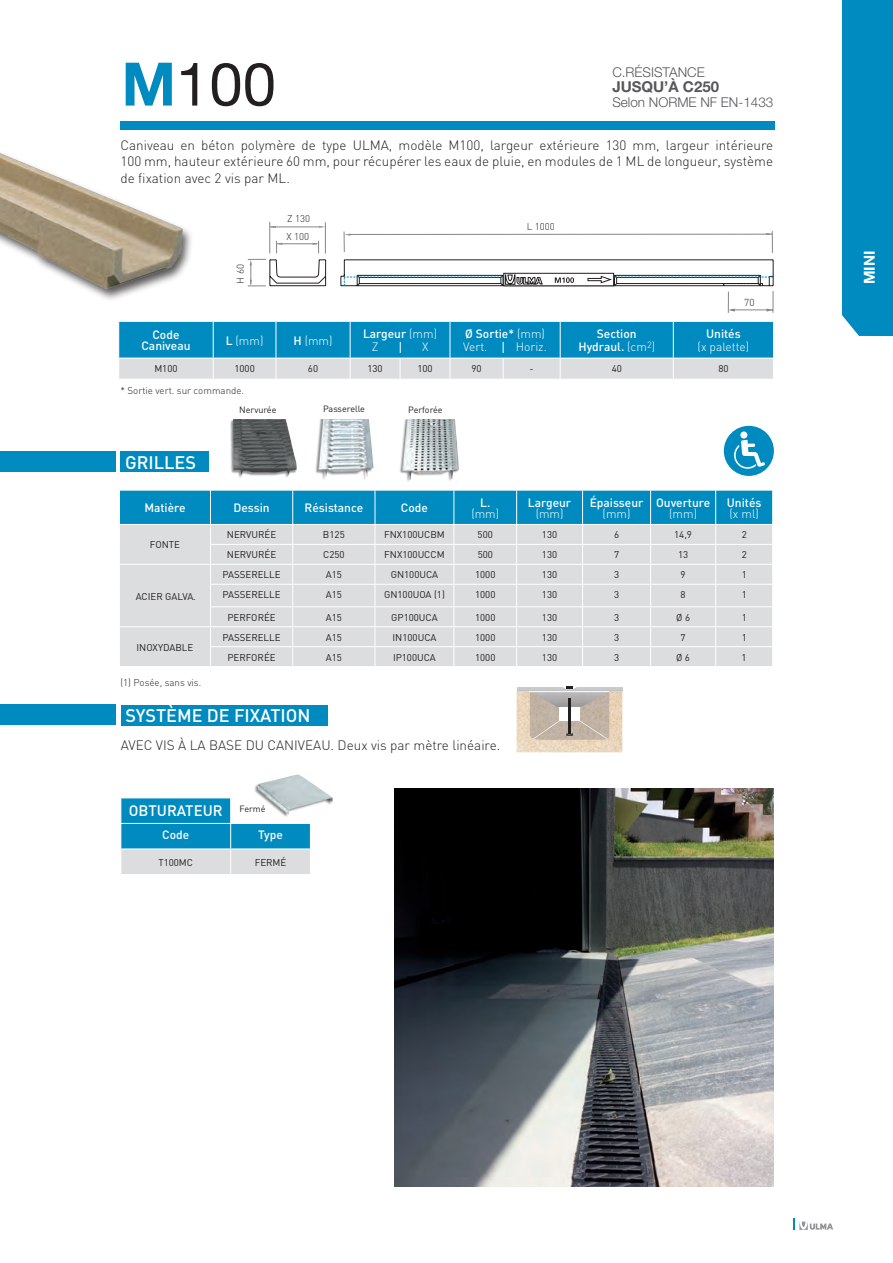
<style>
.page{position:relative;width:893px;height:1263px;background:#fff}
.page>*{position:absolute;margin:0;border:0;box-sizing:border-box;transform-origin:0 0}
.t1{font:60px "Helvetica Neue LT Std";color:#231f20}
.t2{font:500 18px "DIN";color:#fff}
.t3{font:700 15px "Helvetica Neue LT Std";color:#57585a}
.t4{font:500 15px "DIN";color:#fff}
.t5{font:700 15px "Helvetica Neue";color:#fff}
.t6{font:300 13.5px/16.5px "DIN";color:#231f20;text-align:justify}
.t7{font:300 13.5px "Helvetica Neue LT Std";color:#57585a}
.t8{font:500 12px/13.5px "DIN";color:#fff;text-align:center}
.t9{font:300 12px/13.5px "DIN";color:#fff}
.t10{font:300 10.05px "DIN";color:#231f20}
.t11{font:9.75px "DIN";color:#231f20}
.t12{font:300 9.75px/18.8px "DIN";color:#231f20}
.t13{font:9px "DIN";color:#231f20}
.s1{font-weight:700;color:#008bc0}
.s2{font-weight:500}
.s3{font-weight:300}
</style>
<div class="page">
<div style="left:842px;top:0;width:51px;height:336px;background:#008bc0"></div>
<svg style="left:793px;top:1218px;width:40px;height:12px"></svg>
<svg style="left:120px;top:798px;width:191px;height:76px;background:#64b2d0"></svg>
<img style="left:315px;top:419px;width:59px;height:61px">
<svg style="left:118px;top:321px;width:656px;height:58px;background:#58accd"></svg>
<div style="left:0;top:451px;width:116px;height:21px;background:#008bc0"></div>
<div style="left:0;top:704px;width:116px;height:21px;background:#008bc0"></div>
<div style="left:121px;top:451px;width:88px;height:21px;background:#008bc0"></div>
<div style="left:120px;top:121px;width:655px;height:9px;background:#008bc0"></div>
<div style="left:121px;top:705px;width:206px;height:21px;background:#008bc0"></div>
<img style="left:0;top:152px;width:191px;height:148px">
<hr style="left:349px;top:234px;width:423px;height:1px;background:#848689">
<svg style="left:344px;top:231px;width:6px;height:21px"></svg>
<hr style="left:270px;top:227px;width:50px;height:1px;background:#848689">
<hr style="left:325px;top:222px;width:1px;height:31px;background:#848689">
<hr style="left:269px;top:222px;width:1px;height:31px;background:#848689">
<svg style="left:319px;top:226px;width:6px;height:2px"></svg>
<hr style="left:277px;top:244px;width:40px;height:1px;background:#848689">
<svg style="left:276px;top:241px;width:6px;height:12px"></svg>
<svg style="left:313px;top:241px;width:6px;height:12px"></svg>
<svg style="left:270px;top:226px;width:6px;height:2px"></svg>
<svg style="left:766px;top:231px;width:7px;height:22px"></svg>
<svg style="left:248px;top:259px;width:526px;height:54px"></svg>
<img style="left:517px;top:712px;width:105px;height:40px">
<hr style="left:568px;top:698px;width:3px;height:36px;background:#231f20">
<svg style="left:517px;top:686px;width:105px;height:26px;background:#c5bdb4"></svg>
<hr style="left:528px;top:691px;width:81px;height:1px;background:#fff">
<svg style="left:533px;top:720px;width:74px;height:19px"></svg>
<img style="left:230px;top:420px;width:67px;height:58px">
<img style="left:399px;top:419px;width:60px;height:63px">
<img style="left:253px;top:774px;width:80px;height:49px">
<div style="left:724px;top:426px;width:50px;height:50px;background:#008bc0;border-radius:50%"></div>
<div style="left:740px;top:431px;width:7px;height:8px;background:#fff;border-radius:50%"></div>
<svg style="left:734px;top:440px;width:31px;height:29px"></svg>
<svg style="left:119px;top:490px;width:654px;height:176px;background:#b4cfda"></svg>
<img style="left:394px;top:788px;width:380px;height:398px">
<h1 class="t1" style="left:122px;top:48px;width:156px"><span class="s1">M</span>100</h1>
<h3 class="t7" style="left:612px;top:64px;width:94px">C.RÉSISTANCE</h3>
<h3 class="t3" style="left:612px;top:77px;width:108px">JUSQU’À C250</h3>
<h3 class="t7" style="left:612px;top:94px;width:163px">Selon NORME NF EN-1433</h3>
<h3 class="t6" style="left:120px;top:137px;width:654px">Caniveau en béton polymère de type ULMA, modèle M100, largeur extérieure 130 mm, largeur intérieure 100 mm, hauteur extérieure 60 mm, pour récupérer les eaux de pluie, en modules de 1 ML de longueur, système de fixation avec 2 vis par ML.</h3>
<p class="t12" style="left:231px;top:284px;width:21px;rotate:-90deg">H 60</p>
<p class="t12" style="left:286px;top:209px;width:25px">Z 130<br>X 100</p>
<p class="t12" style="left:527px;top:217px;width:30px">L 1000</p>
<p class="t8" style="left:141px;top:328px;width:51px;line-height:11.4px">Code<br>Caniveau</p>
<p class="t9" style="left:226px;top:333px;width:39px"><span class="s2">L</span> (mm)</p>
<p class="t9" style="left:294px;top:333px;width:41px"><span class="s2">H</span> (mm)</p>
<p class="t8" style="left:372px;top:326px;width:67px;text-align:left;text-indent:-9px">Largeur <span class="s3">(mm)<br>Z</span></p>
<p class="t9" style="left:422px;top:340px;width:8px">X</p>
<p class="t9" style="left:463px;top:327px;width:83px"><span class="s2">Ø Sortie*</span> (mm)<br>Vert.</p>
<p class="t9" style="left:516px;top:340px;width:33px">Horiz.</p>
<p class="t10" style="left:744px;top:297px;width:12px">70</p>
<p class="t8" style="left:578px;top:326px;width:78px">Section<br>Hydraul. <span class="s3">(cm</span><sup>2</sup><span class="s3">)</span></p>
<p class="t8" style="left:706px;top:326px;width:36px">Unités</p>
<p class="t9" style="left:698px;top:340px;width:53px">(x palette)</p>
<p class="t11" style="left:154px;top:362px;width:25px">M100</p>
<p class="t11" style="left:234px;top:362px;width:22px">1000</p>
<p class="t11" style="left:308px;top:362px;width:12px">60</p>
<p class="t11" style="left:367px;top:362px;width:17px">130</p>
<p class="t11" style="left:417px;top:362px;width:17px">100</p>
<p class="t11" style="left:471px;top:362px;width:12px">90</p>
<p class="t11" style="left:530px;top:362px;width:6px">-</p>
<p class="t11" style="left:612px;top:362px;width:12px">40</p>
<p class="t11" style="left:718px;top:362px;width:12px">80</p>
<p class="t12" style="left:120px;top:381px;width:125px">* Sortie vert. sur commande.</p>
<h2 class="t2" style="left:125px;top:451px;width:72px">GRILLES</h2>
<p class="t13" style="left:323px;top:403px;width:44px">Passerelle</p>
<p class="t13" style="left:239px;top:404px;width:39px">Nervurée</p>
<p class="t13" style="left:408px;top:404px;width:36px">Perforée</p>
<p class="t8" style="left:144px;top:501px;width:43px">Matière</p>
<p class="t8" style="left:233px;top:501px;width:38px">Dessin</p>
<p class="t8" style="left:305px;top:501px;width:60px">Résistance</p>
<p class="t8" style="left:401px;top:501px;width:29px">Code</p>
<p class="t8" style="left:480px;top:495px;width:12px">L.</p>
<p class="t9" style="left:471px;top:506px;width:29px">(mm)</p>
<p class="t8" style="left:528px;top:495px;width:45px">Largeur</p>
<p class="t9" style="left:536px;top:506px;width:29px">(mm)</p>
<p class="t8" style="left:590px;top:495px;width:55px">Épaisseur</p>
<p class="t9" style="left:603px;top:506px;width:29px">(mm)</p>
<p class="t8" style="left:656px;top:495px;width:56px">Ouverture</p>
<p class="t9" style="left:669px;top:506px;width:29px">(mm)</p>
<p class="t8" style="left:727px;top:495px;width:36px">Unités</p>
<p class="t9" style="left:729px;top:506px;width:31px">(x ml)</p>
<p class="t11" style="left:150px;top:539px;width:32px">FONTE</p>
<p class="t11" style="left:136px;top:590px;width:62px">ACIER GALVA.</p>
<p class="t11" style="left:137px;top:641px;width:58px">INOXYDABLE</p>
<p class="t12" style="left:120px;top:673px;width:82px">(1) Posée, sans vis.</p>
<p class="t11" style="left:227px;top:529px;width:51px">NERVURÉE</p>
<p class="t11" style="left:323px;top:529px;width:23px">B125</p>
<p class="t11" style="left:384px;top:529px;width:62px">FNX100UCBM</p>
<p class="t11" style="left:478px;top:529px;width:17px">500</p>
<p class="t11" style="left:542px;top:529px;width:17px">130</p>
<p class="t11" style="left:614px;top:529px;width:7px">6</p>
<p class="t11" style="left:674px;top:529px;width:19px">14,9</p>
<p class="t11" style="left:742px;top:529px;width:7px">2</p>
<p class="t11" style="left:227px;top:549px;width:51px">NERVURÉE</p>
<p class="t11" style="left:323px;top:549px;width:23px">C250</p>
<p class="t11" style="left:384px;top:549px;width:62px">FNX100UCCM</p>
<p class="t11" style="left:478px;top:549px;width:17px">500</p>
<p class="t11" style="left:542px;top:549px;width:17px">130</p>
<p class="t11" style="left:614px;top:549px;width:7px">7</p>
<p class="t11" style="left:678px;top:549px;width:12px">13</p>
<p class="t11" style="left:742px;top:549px;width:7px">2</p>
<p class="t11" style="left:223px;top:569px;width:60px">PASSERELLE</p>
<p class="t11" style="left:326px;top:569px;width:18px">A15</p>
<p class="t11" style="left:391px;top:569px;width:49px">GN100UCA</p>
<p class="t11" style="left:475px;top:569px;width:22px">1000</p>
<p class="t11" style="left:542px;top:569px;width:17px">130</p>
<p class="t11" style="left:614px;top:569px;width:7px">3</p>
<p class="t11" style="left:681px;top:569px;width:7px">9</p>
<p class="t11" style="left:742px;top:569px;width:7px">1</p>
<p class="t11" style="left:223px;top:589px;width:60px">PASSERELLE</p>
<p class="t11" style="left:326px;top:589px;width:18px">A15</p>
<p class="t11" style="left:384px;top:589px;width:62px">GN100UOA (1)</p>
<p class="t11" style="left:475px;top:589px;width:22px">1000</p>
<p class="t11" style="left:542px;top:589px;width:17px">130</p>
<p class="t11" style="left:614px;top:589px;width:7px">3</p>
<p class="t11" style="left:681px;top:589px;width:7px">8</p>
<p class="t11" style="left:742px;top:589px;width:7px">1</p>
<p class="t11" style="left:227px;top:611px;width:50px">PERFORÉE</p>
<p class="t11" style="left:326px;top:611px;width:18px">A15</p>
<p class="t11" style="left:391px;top:611px;width:48px">GP100UCA</p>
<p class="t11" style="left:475px;top:611px;width:22px">1000</p>
<p class="t11" style="left:542px;top:611px;width:17px">130</p>
<p class="t11" style="left:614px;top:611px;width:7px">3</p>
<p class="t11" style="left:676px;top:611px;width:15px">Ø 6</p>
<p class="t11" style="left:742px;top:611px;width:7px">1</p>
<p class="t11" style="left:223px;top:631px;width:60px">PASSERELLE</p>
<p class="t11" style="left:326px;top:631px;width:18px">A15</p>
<p class="t11" style="left:392px;top:631px;width:45px">IN100UCA</p>
<p class="t11" style="left:475px;top:631px;width:22px">1000</p>
<p class="t11" style="left:542px;top:631px;width:17px">130</p>
<p class="t11" style="left:614px;top:631px;width:7px">3</p>
<p class="t11" style="left:681px;top:631px;width:7px">7</p>
<p class="t11" style="left:742px;top:631px;width:7px">1</p>
<p class="t11" style="left:227px;top:651px;width:50px">PERFORÉE</p>
<p class="t11" style="left:326px;top:651px;width:18px">A15</p>
<p class="t11" style="left:393px;top:651px;width:44px">IP100UCA</p>
<p class="t11" style="left:475px;top:651px;width:22px">1000</p>
<p class="t11" style="left:542px;top:651px;width:17px">130</p>
<p class="t11" style="left:614px;top:651px;width:7px">3</p>
<p class="t11" style="left:676px;top:651px;width:15px">Ø 6</p>
<p class="t11" style="left:742px;top:651px;width:7px">1</p>
<h2 class="t2" style="left:125px;top:704px;width:186px">SYSTÈME DE FIXATION</h2>
<h3 class="t6" style="left:121px;top:737px;width:381px">AVEC VIS À LA BASE DU CANIVEAU. Deux vis par mètre linéaire.</h3>
<h3 class="t4" style="left:129px;top:801px;width:95px">OBTURATEUR</h3>
<p class="t8" style="left:162px;top:828px;width:29px">Code</p>
<p class="t8" style="left:258px;top:828px;width:26px">Type</p>
<p class="t11" style="left:158px;top:856px;width:36px">T100MC</p>
<p class="t11" style="left:255px;top:856px;width:33px">FERMÉ</p>
<p class="t13" style="left:240px;top:803px;width:28px">Fermé</p>
<h3 class="t5" style="left:858px;top:284px;width:35px;rotate:-90deg">MINI</h3>
</div>
